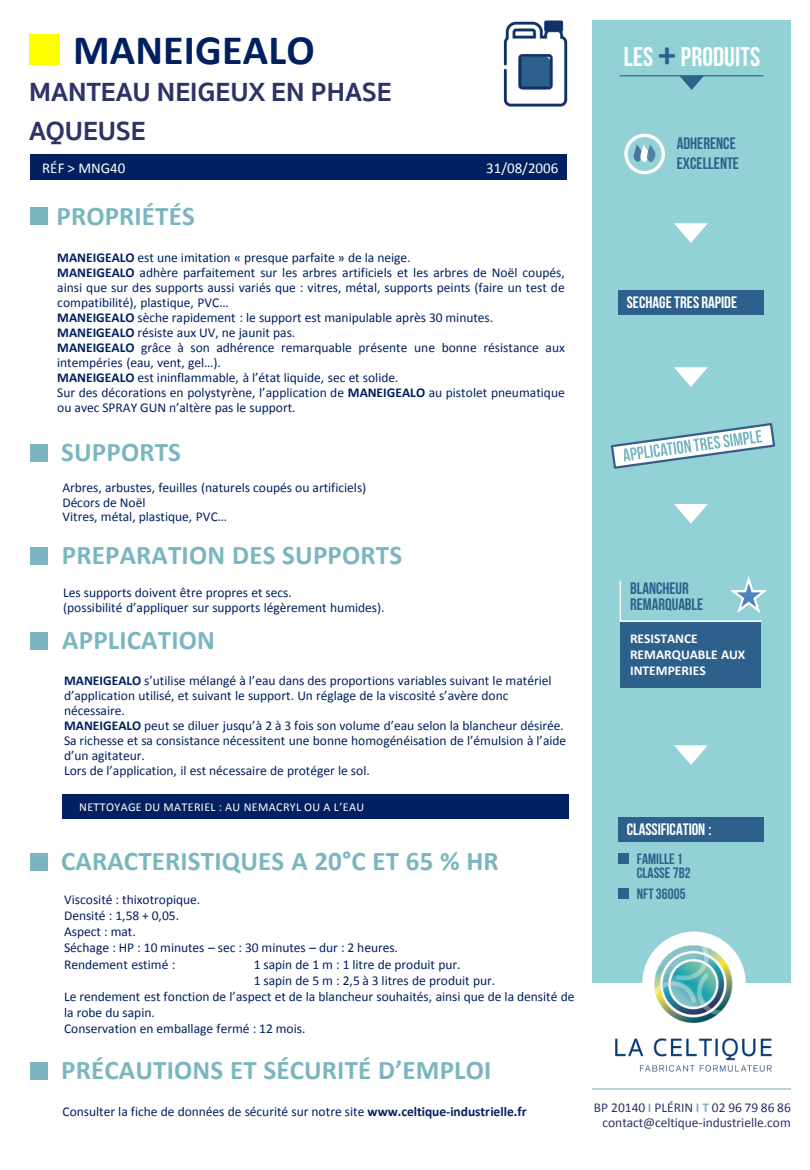
<style>
.page{position:relative;width:810px;height:1170px;background:#fff}
.page>*{position:absolute;margin:0;border:0;box-sizing:border-box;transform-origin:0 0}
.t1{font:700 42px "Calibri";letter-spacing:.005em;color:#002060}
.t2{font:700 27px "Calibri";letter-spacing:.005em;color:#7bb6c0}
.t3{font:700 27px/38.8px "Sukhumvit Set";color:#2d3367}
.t4{font:27px "Bebas Neue";letter-spacing:.005em;color:#fff}
.t5{font:16.5px/19.8px "Bebas Neue";color:#2d608b}
.t6{font:16.5px "Bebas Neue";color:#fff}
.t7{font:15px "Bebas Neue";color:#2d608b}
.t8{font:15px "Calibri";color:#fff}
.t9{font:13.5px/15px "Calibri";color:#002060}
.t10{font:13.5px/15px "Calibri";color:#2d3367;text-align:right}
.t11{font:700 13.5px/16.2px "Calibri";color:#fff}
.t12{font:12px "Calibri";letter-spacing:.035em;color:#fff}
.s1{font-weight:700}
.s2{font-family:"Calibri";font-weight:700;font-size:36px;color:#2d608b}
.s3{font-weight:700;color:#7bb6c0}
</style>
<div class="page">
<div style="left:592px;top:20px;width:199px;height:963px;background:#92d1d5"></div>
<div style="left:31px;top:155px;width:536px;height:25px;background:#002060"></div>
<div style="left:62px;top:794px;width:506px;height:25px;background:#002060"></div>
<div style="left:29px;top:34px;width:31px;height:31px;background:#ff0"></div>
<img style="left:503px;top:20px;width:65px;height:87px">
<div style="left:31px;top:208px;width:17px;height:17px;background:#7bb6c0"></div>
<div style="left:30px;top:444px;width:17px;height:17px;background:#7bb6c0"></div>
<div style="left:31px;top:633px;width:17px;height:17px;background:#7bb6c0"></div>
<div style="left:31px;top:853px;width:17px;height:17px;background:#7bb6c0"></div>
<div style="left:31px;top:1062px;width:17px;height:18px;background:#7bb6c0"></div>
<hr style="left:620px;top:75px;width:144px;height:1px;background:#2d608b">
<svg style="left:679px;top:76px;width:25px;height:14px"></svg>
<svg style="left:633px;top:144px;width:23px;height:18px"></svg>
<div style="left:624px;top:134px;width:41px;height:40px;border:3px solid #fff;border-radius:50%"></div>
<svg style="left:674px;top:223px;width:34px;height:20px"></svg>
<div style="left:618px;top:291px;width:146px;height:24px;background:#2d608b"></div>
<svg style="left:674px;top:367px;width:34px;height:20px"></svg>
<svg style="left:611px;top:423px;width:165px;height:46px"></svg>
<svg style="left:674px;top:504px;width:34px;height:20px"></svg>
<div style="left:620px;top:622px;width:141px;height:65px;background:#2d608b"></div>
<svg style="left:619px;top:576px;width:148px;height:46px"></svg>
<svg style="left:674px;top:745px;width:34px;height:20px"></svg>
<div style="left:618px;top:817px;width:146px;height:25px;background:#2d608b"></div>
<div style="left:618px;top:853px;width:11px;height:11px;background:#2d608b"></div>
<div style="left:618px;top:889px;width:11px;height:10px;background:#2d608b"></div>
<hr style="left:592px;top:1088px;width:199px;height:2px;background:#7bb6c0">
<img style="left:599px;top:931px;width:190px;height:158px">
<div style="left:31px;top:547px;width:17px;height:17px;background:#7bb6c0"></div>
<p class="t1" style="left:73px;top:23px;width:243px">MANEIGEALO</p>
<h1 class="t3" style="left:29px;top:73px;width:364px">MANTEAU NEIGEUX EN PHASE<br>AQUEUSE</h1>
<p class="t8" style="left:42px;top:159px;width:85px">RÉF &gt; MNG40</p>
<p class="t8" style="left:486px;top:159px;width:73px">31/08/2006</p>
<p class="t2" style="left:56px;top:198px;width:140px">PROPRIÉTÉS</p>
<p class="t9" style="left:57px;top:250px;width:355px"><span class="s1">MANEIGEALO</span> est une imitation « presque parfaite » de la neige.</p>
<p class="t9" style="left:57px;top:265px;width:509px;text-align:justify"><span class="s1">MANEIGEALO</span> adhère parfaitement sur les arbres artificiels et les arbres de Noël coupés, ainsi que sur des supports aussi variés que : vitres, métal, supports peints (faire un test de compatibilité), plastique, PVC…</p>
<p class="t9" style="left:57px;top:310px;width:437px"><span class="s1">MANEIGEALO</span> sèche rapidement : le support est manipulable après 30 minutes.</p>
<p class="t9" style="left:57px;top:325px;width:240px"><span class="s1">MANEIGEALO</span> résiste aux UV, ne jaunit pas.</p>
<p class="t9" style="left:57px;top:340px;width:509px"><span class="s1">MANEIGEALO</span> grâce à son adhérence remarquable présente une bonne résistance aux intempéries (eau, vent, gel…).</p>
<p class="t9" style="left:57px;top:370px;width:343px"><span class="s1">MANEIGEALO</span> est ininflammable, à l’état liquide, sec et solide.</p>
<p class="t9" style="left:57px;top:385px;width:509px">Sur des décorations en polystyrène, l’application de <span class="s1">MANEIGEALO</span> au pistolet pneumatique ou avec SPRAY GUN n’altère pas le support.</p>
<p class="t2" style="left:61px;top:435px;width:121px">SUPPORTS</p>
<p class="t9" style="left:62px;top:480px;width:305px">Arbres, arbustes, feuilles (naturels coupés ou artificiels)</p>
<p class="t9" style="left:62px;top:495px;width:85px">Décors de Noël</p>
<p class="t9" style="left:62px;top:510px;width:166px">Vitres, métal, plastique, PVC…</p>
<p class="t2" style="left:62px;top:538px;width:342px">PREPARATION DES SUPPORTS</p>
<p class="t9" style="left:63px;top:585px;width:230px">Les supports doivent être propres et secs.</p>
<p class="t9" style="left:63px;top:600px;width:323px">(possibilité d’appliquer sur supports légèrement humides).</p>
<h1 class="t2" style="left:62px;top:623px;width:154px">APPLICATION</h1>
<p class="t9" style="left:64px;top:673px;width:489px"><span class="s1">MANEIGEALO</span> s’utilise mélangé à l’eau dans des proportions variables suivant le matériel d’application utilisé, et suivant le support. Un réglage de la viscosité s’avère donc nécessaire.</p>
<p class="t9" style="left:64px;top:718px;width:504px"><span class="s1">MANEIGEALO</span> peut se diluer jusqu’à 2 à 3 fois son volume d’eau selon la blancheur désirée.<br>Sa richesse et sa consistance nécessitent une bonne homogénéisation de l’émulsion à l’aide d’un agitateur.</p>
<p class="t9" style="left:64px;top:763px;width:307px">Lors de l’application, il est nécessaire de protéger le sol.</p>
<p class="t12" style="left:79px;top:799px;width:286px">NETTOYAGE DU MATERIEL : AU NEMACRYL OU A L’EAU</p>
<p class="t2" style="left:61px;top:844px;width:439px">CARACTERISTIQUES A 20°C ET 65 % HR</p>
<p class="t9" style="left:64px;top:892px;width:138px">Viscosité : thixotropique.</p>
<p class="t9" style="left:64px;top:908px;width:117px">Densité : 1,58 + 0,05.</p>
<p class="t9" style="left:64px;top:924px;width:73px">Aspect : mat.</p>
<p class="t9" style="left:64px;top:941px;width:335px">Séchage : HP : 10 minutes – sec : 30 minutes – dur : 2 heures.</p>
<p class="t9" style="left:64px;top:957px;width:113px">Rendement estimé :</p>
<p class="t9" style="left:254px;top:957px;width:208px">1 sapin de 1 m : 1 litre de produit pur.</p>
<p class="t9" style="left:254px;top:973px;width:243px">1 sapin de 5 m : 2,5 à 3 litres de produit pur.</p>
<p class="t9" style="left:64px;top:989px;width:512px;line-height:16.2px">Le rendement est fonction de l’aspect et de la blancheur souhaités, ainsi que de la densité de la robe du sapin.</p>
<p class="t9" style="left:64px;top:1022px;width:243px">Conservation en emballage fermé : 12 mois.</p>
<p class="t2" style="left:61px;top:1053px;width:432px">PRÉCAUTIONS ET SÉCURITÉ D’EMPLOI</p>
<p class="t9" style="left:62px;top:1104px;width:466px">Consulter la fiche de données de sécurité sur notre site <span class="s1">www.celtique-industrielle.fr</span></p>
<p class="t4" style="left:624px;top:42px;width:138px">LES <span class="s2">+</span> PRODUITS</p>
<p class="t5" style="left:677px;top:134px;width:64px">ADHERENCE<br>EXCELLENTE</p>
<p class="t6" style="left:627px;top:293px;width:112px">SECHAGE TRES RAPIDE</p>
<p class="t5" style="left:630px;top:578px;width:60px">BLANCHEUR</p>
<p class="t5" style="left:630px;top:594px;width:75px">REMARQUABLE</p>
<p class="t11" style="left:630px;top:630px;width:117px">RESISTANCE<br>REMARQUABLE AUX<br>INTEMPERIES</p>
<p class="t6" style="left:627px;top:820px;width:86px">CLASSIFICATION :</p>
<p class="t7" style="left:637px;top:850px;width:48px">FAMILLE 1</p>
<p class="t7" style="left:637px;top:865px;width:55px">CLASSE 7B2</p>
<p class="t7" style="left:637px;top:886px;width:50px">NFT 36005</p>
<p class="t10" style="left:594px;top:1100px;width:198px">BP 20140 <span class="s3">I</span> PLÉRIN <span class="s3">I T</span> 02 96 79 86 86 contact@celtique-industrielle.com</p>
</div>
